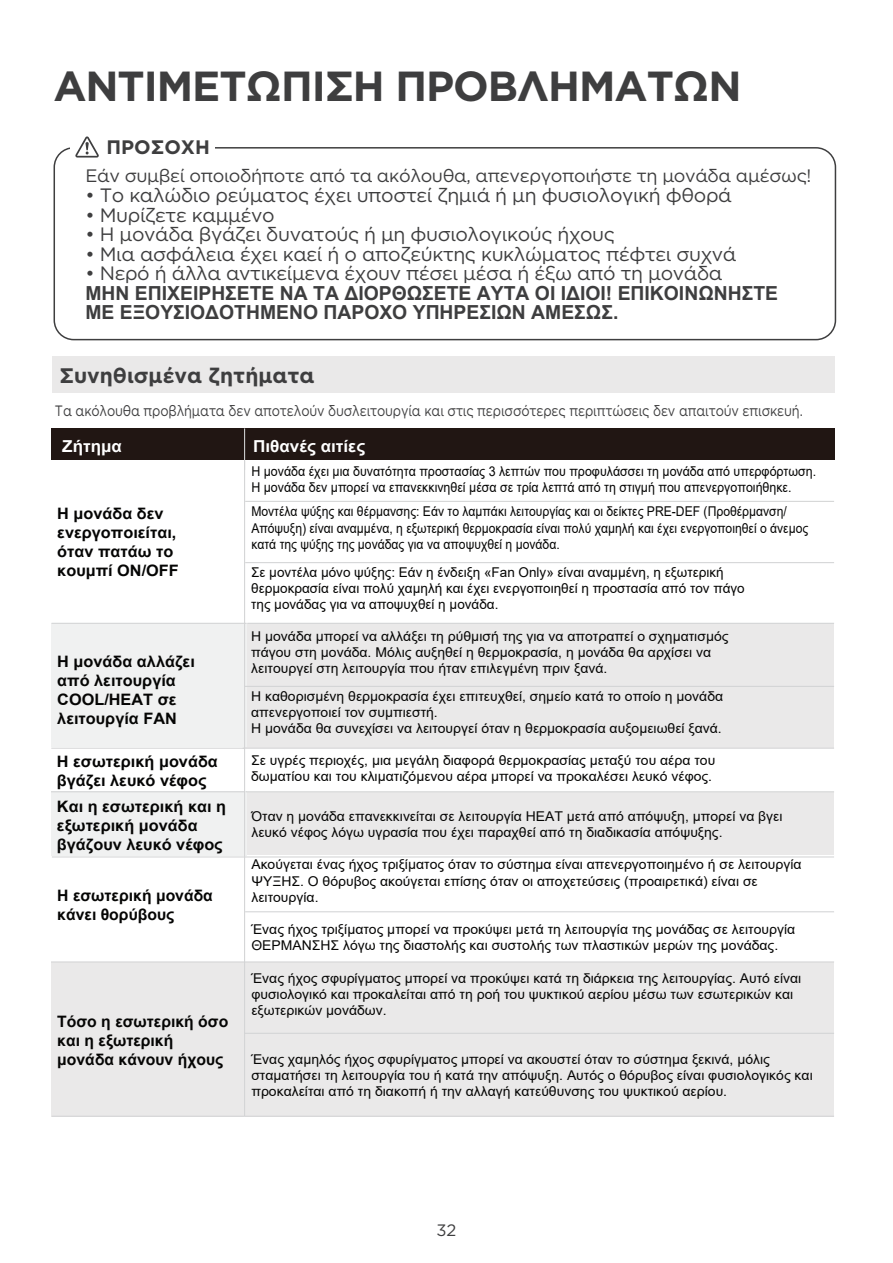
<style>
.page{position:relative;width:893px;height:1263px;background:#fff}
.page>*{position:absolute;margin:0;border:0;box-sizing:border-box;transform-origin:0 0}
.t1{font:700 42px "Gotham";letter-spacing:-.025em;color:#3e3e3f}
.t2{font:700 21px "Gotham";color:#3e3e3f}
.t3{font:700 19.5px "Gotham";color:#3e3e3f}
.t4{font:19.35px "Gotham";letter-spacing:-.02em;color:#3e3e3f}
.t5{font:700 19.35px/19.5px "Arial";color:#3e3e3f}
.t6{font:18px "Gotham";letter-spacing:-.02em;color:#3e3e3f}
.t7{font:700 16.5px "Arial";color:#fff}
.t8{font:16.5px "Gotham";color:#3e3e3f}
.t9{font:700 15.75px/18.9px "Arial";color:#050504}
.t10{font:15px "Gotham";letter-spacing:-.01em;color:#3e3e3f;scale:.85 1}
.t11{font:13.5px/16.2px "Arial";color:#050504}
.t12{font:13.5px/16.2px "Arial";color:#050504}
.t13{font:13.5px/16.2px "Arial";color:#050504;scale:.9 1}
.t14{font:13.5px/16.2px "Arial";color:#050504;scale:.92 1}
</style>
<div class="page">
<div style="left:52px;top:962px;width:782px;height:154px;background:#eae9e9"></div>
<div style="left:243px;top:428px;width:591px;height:32px;background:#211613"></div>
<div style="left:52px;top:428px;width:191px;height:32px;background:#211613"></div>
<div style="left:246px;top:793px;width:588px;height:62px;background:#eae9e9"></div>
<div style="left:52px;top:792px;width:195px;height:64px;background:#f0f1f1"></div>
<div style="left:246px;top:623px;width:588px;height:125px;background:#eae9e9"></div>
<div style="left:52px;top:623px;width:195px;height:124px;background:#f0f1f1"></div>
<hr style="left:244px;top:428px;width:1px;height:42px;background:#d3d4d5">
<hr style="left:244px;top:461px;width:1px;height:655px;background:#d3d4d5">
<hr style="left:52px;top:623px;width:195px;height:1px;background:#d3d4d5">
<hr style="left:247px;top:623px;width:587px;height:1px;background:#d3d4d5">
<hr style="left:245px;top:686px;width:589px;height:1px;background:#d3d4d5">
<hr style="left:245px;top:501px;width:589px;height:1px;background:#d3d4d5">
<hr style="left:245px;top:562px;width:589px;height:1px;background:#d3d4d5">
<hr style="left:51px;top:748px;width:193px;height:1px;background:#d3d4d5">
<hr style="left:243px;top:748px;width:591px;height:1px;background:#d3d4d5">
<hr style="left:51px;top:791px;width:194px;height:1px;background:#d3d4d5">
<hr style="left:246px;top:791px;width:588px;height:1px;background:#d3d4d5">
<hr style="left:52px;top:856px;width:192px;height:1px;background:#d3d4d5">
<hr style="left:245px;top:856px;width:589px;height:1px;background:#d3d4d5">
<hr style="left:245px;top:911px;width:589px;height:1px;background:#d3d4d5">
<hr style="left:51px;top:961px;width:194px;height:1px;background:#d3d4d5">
<hr style="left:245px;top:961px;width:589px;height:1px;background:#d3d4d5">
<hr style="left:52px;top:1116px;width:192px;height:1px;background:#d3d4d5">
<hr style="left:244px;top:1116px;width:590px;height:1px;background:#d3d4d5">
<hr style="left:245px;top:1033px;width:589px;height:1px;background:#d3d4d5">
<div style="left:52px;top:357px;width:782px;height:36px;background:#eae9e9"></div>
<div style="left:54px;top:147px;width:782px;height:193px;border:2px solid #3e3e3f;border-radius:19px"></div>
<div style="left:70px;top:136px;width:145px;height:22px;background:#fff"></div>
<svg style="left:75px;top:136px;width:24px;height:22px"></svg>
<h1 class="t1" style="left:53px;top:58px;width:690px">ΑΝΤΙΜΕΤΩΠΙΣΗ ΠΡΟΒΛΗΜΑΤΩΝ</h1>
<h3 class="t3" style="left:107px;top:134px;width:105px">ΠΡΟΣΟΧΗ</h3>
<h3 class="t6" style="left:86px;top:164px;width:727px">Εάν συμβεί οποιοδήποτε από τα ακόλουθα, απενεργοποιήστε τη μονάδα αμέσως!</h3>
<h3 class="t4" style="left:86px;top:183px;width:648px">• Το καλώδιο ρεύματος έχει υποστεί ζημιά ή μη φυσιολογική φθορά</h3>
<h3 class="t4" style="left:86px;top:202px;width:191px">• Μυρίζετε καμμένο</h3>
<h3 class="t4" style="left:86px;top:222px;width:531px">• Η μονάδα βγάζει δυνατούς ή μη φυσιολογικούς ήχους</h3>
<h3 class="t4" style="left:86px;top:241px;width:652px">• Μια ασφάλεια έχει καεί ή ο αποζεύκτης κυκλώματος πέφτει συχνά</h3>
<h3 class="t4" style="left:86px;top:261px;width:638px">• Νερό ή άλλα αντικείμενα έχουν πέσει μέσα ή έξω από τη μονάδα</h3>
<h3 class="t5" style="left:86px;top:283px;width:694px">ΜΗΝ ΕΠΙΧΕΙΡΗΣΕΤΕ ΝΑ ΤΑ ΔΙΟΡΘΩΣΕΤΕ ΑΥΤΑ ΟΙ ΙΔΙΟΙ! ΕΠΙΚΟΙΝΩΝΗΣΤΕ<br>ΜΕ ΕΞΟΥΣΙΟΔΟΤΗΜΕΝΟ ΠΑΡΟΧΟ ΥΠΗΡΕΣΙΩΝ ΑΜΕΣΩΣ.</h3>
<h2 class="t2" style="left:60px;top:361px;width:257px">Συνηθισμένα ζητήματα</h2>
<p class="t10" style="left:55px;top:401px;width:881px">Τα ακόλουθα προβλήματα δεν αποτελούν δυσλειτουργία και στις περισσότερες περιπτώσεις δεν απαιτούν επισκευή.</p>
<p class="t7" style="left:62px;top:435px;width:61px">Ζήτημα</p>
<p class="t7" style="left:253px;top:435px;width:114px">Πιθανές αιτίες</p>
<p class="t9" style="left:57px;top:504px;width:123px">Η μονάδα δεν ενεργοποιείται, όταν πατάω το κουμπί ON/OFF</p>
<p class="t9" style="left:57px;top:652px;width:139px">Η μονάδα αλλάζει από λειτουργία<br>COOL/HEAT σε λειτουργία FAN</p>
<p class="t14" style="left:251px;top:463px;width:615px">Η μονάδα έχει μια δυνατότητα προστασίας 3 λεπτών που προφυλάσσει τη μονάδα από υπερφόρτωση.<br>Η μονάδα δεν μπορεί να επανεκκινηθεί μέσα σε τρία λεπτά από τη στιγμή που απενεργοποιήθηκε.</p>
<p class="t13" style="left:251px;top:503px;width:620px">Μοντέλα ψύξης και θέρμανσης: Εάν το λαμπάκι λειτουργίας και οι δείκτες PRE-DEF (Προθέρμανση/<br>Απόψυξη) είναι αναμμένα, η εξωτερική θερμοκρασία είναι πολύ χαμηλή και έχει ενεργοποιηθεί ο άνεμος κατά της ψύξης της μονάδας για να αποψυχθεί η μονάδα.</p>
<p class="t11" style="left:251px;top:564px;width:495px">Σε μοντέλα μόνο ψύξης: Εάν η ένδειξη «Fan Only» είναι αναμμένη, η εξωτερική θερμοκρασία είναι πολύ χαμηλή και έχει ενεργοποιηθεί η προστασία από τον πάγο της μονάδας για να αποψυχθεί η μονάδα.</p>
<p class="t11" style="left:251px;top:628px;width:479px">Η μονάδα μπορεί να αλλάξει τη ρύθμισή της για να αποτραπεί ο σχηματισμός πάγου στη μονάδα. Μόλις αυξηθεί η θερμοκρασία, η μονάδα θα αρχίσει να λειτουργεί στη λειτουργία που ήταν επιλεγμένη πριν ξανά.</p>
<p class="t11" style="left:251px;top:688px;width:473px">Η καθορισμένη θερμοκρασία έχει επιτευχθεί, σημείο κατά το οποίο η μονάδα απενεργοποιεί τον συμπιεστή.<br>Η μονάδα θα συνεχίσει να λειτουργεί όταν η θερμοκρασία αυξομειωθεί ξανά.</p>
<p class="t9" style="left:57px;top:753px;width:162px">Η εσωτερική μονάδα βγάζει λευκό νέφος</p>
<p class="t11" style="left:251px;top:752px;width:466px">Σε υγρές περιοχές, μια μεγάλη διαφορά θερμοκρασίας μεταξύ του αέρα του δωματίου και του κλιματιζόμενου αέρα μπορεί να προκαλέσει λευκό νέφος.</p>
<p class="t9" style="left:57px;top:797px;width:171px">Και η εσωτερική και η εξωτερική μονάδα βγάζουν λευκό νέφος</p>
<p class="t11" style="left:251px;top:808px;width:533px">Όταν η μονάδα επανεκκινείται σε λειτουργία HEAT μετά από απόψυξη, μπορεί να βγει λευκό νέφος λόγω υγρασία που έχει παραχθεί από τη διαδικασία απόψυξης.</p>
<p class="t12" style="left:251px;top:856px;width:552px">Ακούγεται ένας ήχος τριξίματος όταν το σύστημα είναι απενεργοποιημένο ή σε λειτουργία<br>ΨΥΞΗΣ. Ο θόρυβος ακούγεται επίσης όταν οι αποχετεύσεις (προαιρετικά) είναι σε λειτουργία.</p>
<p class="t12" style="left:251px;top:921px;width:545px">Ένας ήχος τριξίματος μπορεί να προκύψει μετά τη λειτουργία της μονάδας σε λειτουργία<br>ΘΕΡΜΑΝΣΗΣ λόγω της διαστολής και συστολής των πλαστικών μερών της μονάδας.</p>
<p class="t12" style="left:251px;top:970px;width:551px">Ένας ήχος σφυρίγματος μπορεί να προκύψει κατά τη διάρκεια της λειτουργίας. Αυτό είναι φυσιολογικό και προκαλείται από τη ροή του ψυκτικού αερίου μέσω των εσωτερικών και εξωτερικών μονάδων.</p>
<p class="t12" style="left:251px;top:1051px;width:563px">Ένας χαμηλός ήχος σφυρίγματος μπορεί να ακουστεί όταν το σύστημα ξεκινά, μόλις σταματήσει τη λειτουργία του ή κατά την απόψυξη. Αυτός ο θόρυβος είναι φυσιολογικός και προκαλείται από τη διακοπή ή την αλλαγή κατεύθυνσης του ψυκτικού αερίου.</p>
<p class="t9" style="left:57px;top:886px;width:157px">Η εσωτερική μονάδα κάνει θορύβους</p>
<p class="t9" style="left:57px;top:1012px;width:173px">Τόσο η εσωτερική όσο και η εξωτερική μονάδα κάνουν ήχους</p>
<p class="t8" style="left:437px;top:1219px;width:21px">32</p>
</div>
